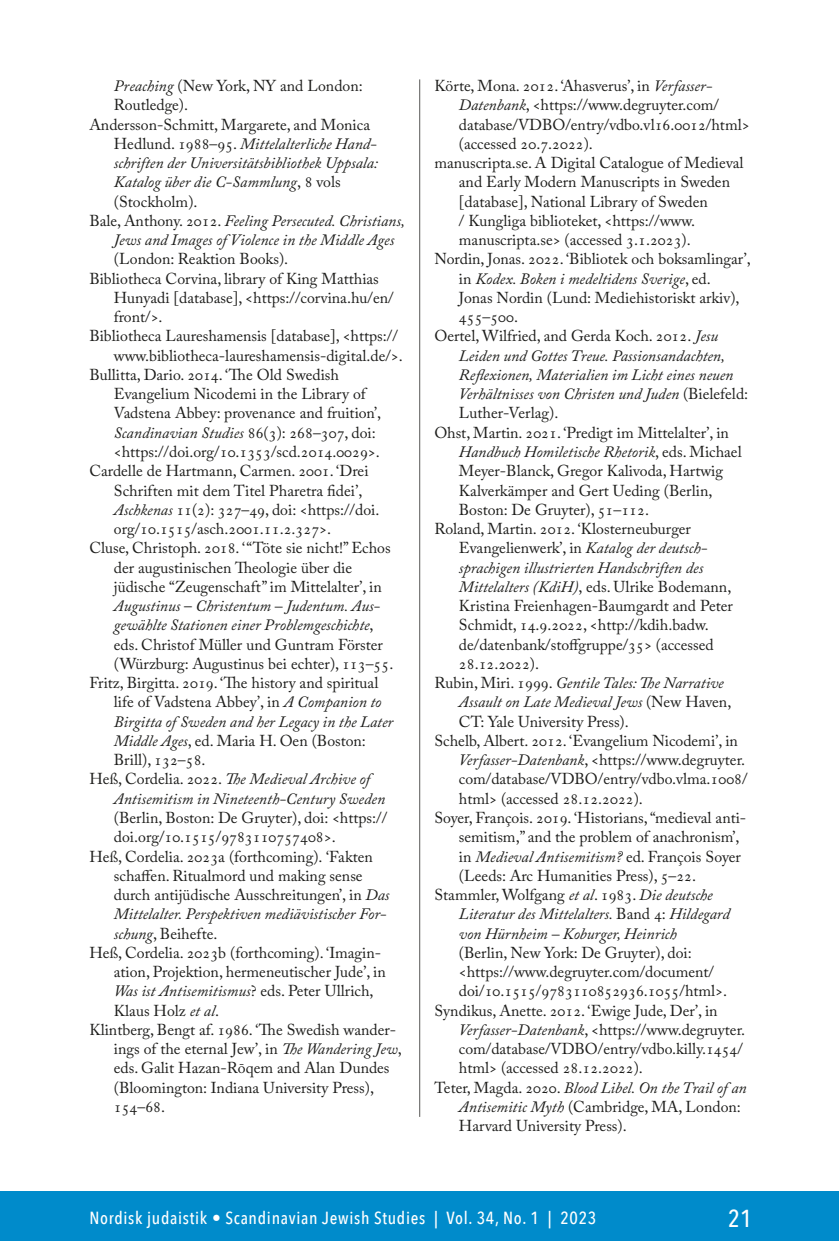
<style>
.page{position:relative;width:839px;height:1241px;background:#fff}
.page>*{position:absolute;margin:0;border:0;box-sizing:border-box;transform-origin:0 0}
.t1{font:500 24.5px "Avenir Next Condensed";color:#fff}
.t2{font:500 17.5px "Avenir Next Condensed";letter-spacing:.04em;color:#fff}
.Kirjallisuus{font:15.75px/19.2px "Adobe Caslon Pro";color:#1d1d1b}
.Kirjallisuus-2{font:italic 15.75px/19.2px "Adobe Caslon Pro";color:#1d1d1b}
.s1{font-style:italic}
.s2{font-style:normal}
</style>
<div class="page">
<div style="left:0;top:1191px;width:838px;height:49px;background:#008bcb"></div>
<hr style="left:419px;top:79px;width:1px;height:1037px;background:#575756">
<p class="Kirjallisuus" style="left:114px;top:76px;width:250px"><span class="s1">Preaching</span> (New York, NY and London:<br>Routledge).</p>
<p class="Kirjallisuus-2" style="left:114px;top:114px;width:265px;text-indent:-24px"><span class="s2">Andersson-Schmitt, Margarete, and Monica Hedlund. 1988–95.</span> Mittelalterliche Hand&shy;schriften der Universitätsbibliothek Uppsala:<br>Katalog über die C-Sammlung<span class="s2">, 8 vols (Stockholm).</span></p>
<p class="Kirjallisuus-2" style="left:114px;top:211px;width:292px;text-indent:-24px"><span class="s2">Bale, Anthony. 2012.</span> Feeling Persecuted. Christians,<br>Jews and Images of Violence in the Middle Ages <span class="s2">(London: Reaktion Books).</span></p>
<p class="Kirjallisuus" style="left:114px;top:268px;width:281px;text-indent:-24px">Bibliotheca Corvina, library of King Matthias<br>Hunyadi [database], &lt;https://corvina.hu/en/ front/&gt;.</p>
<p class="Kirjallisuus" style="left:114px;top:326px;width:290px;text-indent:-24px">Bibliotheca Laureshamensis [database], &lt;https:// www.bibliotheca-laureshamensis-digital.de/&gt;.</p>
<p class="Kirjallisuus" style="left:114px;top:365px;width:269px;text-indent:-24px">Bullitta, Dario. 2014. ‘The Old Swedish Evangelium Nicodemi in the Library of Vadstena Abbey: provenance and fruition’, <span class="s1">Scandinavian Studies</span> 86(3): 268–307, doi: &lt;https://doi.org/10.1353/scd.2014.0029&gt;.</p>
<p class="Kirjallisuus" style="left:114px;top:461px;width:267px;text-indent:-24px">Cardelle de Hartmann, Carmen. 2001. ‘Drei Schriften mit dem Titel Pharetra fidei’, <span class="s1">Aschkenas</span> 11(2): 327–49, doi: &lt;https://doi. org/10.1515/asch.2001.11.2.327&gt;.</p>
<p class="Kirjallisuus" style="left:114px;top:538px;width:281px;text-indent:-24px">Cluse, Christoph. 2018. ‘“Töte sie nicht!” Echos der augustinischen Theologie über die jüdische “Zeugenschaft” im Mittelalter’, in <span class="s1">Augustinus</span> – <span class="s1">Christentum – Judentum. Aus&shy;gewählte Stationen einer Problemgeschichte</span>, eds. Christof Müller und Guntram Förster (Würzburg: Augustinus bei echter), 113–55.</p>
<p class="Kirjallisuus" style="left:114px;top:673px;width:281px;text-indent:-24px">Fritz, Birgitta. 2019. ‘The history and spiritual life of Vadstena Abbey’, in <span class="s1">A Companion to Birgitta of Sweden and her Legacy in the Later Middle Ages</span>, ed. Maria H. Oen (Boston:<br>Brill), 132–58.</p>
<p class="Kirjallisuus" style="left:114px;top:769px;width:275px;text-indent:-24px">Heß, Cordelia. 2022. <span class="s1">The Medieval Archive of Antisemitism in Nineteenth-Century Sweden </span>(Berlin, Boston: De Gruyter), doi: &lt;https:// doi.org/10.1515/9783110757408&gt;.</p>
<p class="Kirjallisuus" style="left:114px;top:846px;width:277px;text-indent:-24px">Heß, Cordelia. 2023a (forthcoming). ‘Fakten schaffen. Ritualmord und making sense durch antijüdische Ausschreitungen’, in <span class="s1">Das Mittelalter. Perspektiven mediävistischer For&shy;schung</span>, Beihefte.</p>
<p class="Kirjallisuus" style="left:114px;top:942px;width:273px;text-indent:-24px">Heß, Cordelia. 2023b (forthcoming). ‘Imagin&shy;ation, Projektion, hermeneutischer Jude’, in <span class="s1">Was ist Antisemitismus</span>? eds. Peter Ullrich, Klaus Holz <span class="s1">et al</span>.</p>
<p class="Kirjallisuus" style="left:114px;top:1019px;width:289px;text-indent:-24px">Klintberg, Bengt af. 1986. ‘The Swedish wander&shy;ings of the eternal Jew’, in <span class="s1">The Wandering Jew</span>, eds. Galit Hazan-Rōqem and Alan Dundes (Bloomington: Indiana University Press), 154–68.</p>
<p class="Kirjallisuus" style="left:459px;top:76px;width:292px;text-indent:-24px">Körte, Mona. 2012. ‘Ahasverus’, in <span class="s1">Verfasser-Datenbank</span>, &lt;https://www.degruyter.com/ database/VDBO/entry/vdbo.vl16.0012/html&gt; (accessed 20.7.2022).</p>
<p class="Kirjallisuus" style="left:459px;top:153px;width:286px;text-indent:-24px">manuscripta.se. A Digital Catalogue of Medieval and Early Modern Manuscripts in Sweden [database], National Library of Sweden<br>/ Kungliga biblioteket, &lt;https://www. manuscripta.se&gt; (accessed 3.1.2023).</p>
<p class="Kirjallisuus" style="left:459px;top:249px;width:293px;text-indent:-24px">Nordin, Jonas. 2022. ‘Bibliotek och boksamlingar’, in <span class="s1">Kodex. Boken i medeltidens Sverige</span>, ed.<br>Jonas Nordin (Lund: Mediehistoriskt arkiv), 455–500.</p>
<p class="Kirjallisuus-2" style="left:459px;top:326px;width:291px;text-indent:-24px"><span class="s2">Oertel, Wilfried, and Gerda Koch. 2012.</span> Jesu Leiden und Gottes Treue. Passionsandachten, Reflexionen, Materialien im Licht eines neuen Verhältnisses von Christen und Juden <span class="s2">(Bielefeld:<br>Luther-Verlag).</span></p>
<p class="Kirjallisuus" style="left:459px;top:422px;width:284px;text-indent:-24px">Ohst, Martin. 2021. ‘Predigt im Mittelalter’, in <span class="s1">Handbuch Homiletische Rhetorik</span>, eds. Michael Meyer-Blanck, Gregor Kalivoda, Hartwig Kalverkämper and Gert Ueding (Berlin, Boston: De Gruyter), 51–112.</p>
<p class="Kirjallisuus" style="left:459px;top:519px;width:275px;text-indent:-24px">Roland, Martin. 2012. ‘Klosterneuburger Evangelienwerk’, in <span class="s1">Katalog der deutsch&shy;sprachigen illustrierten Handschriften des Mittelalters (KdiH)</span>, eds. Ulrike Bodemann, Kristina Freienhagen-Baumgardt and Peter Schmidt, 14.9.2022, &lt;http://kdih.badw. de/datenbank/stoffgruppe/35&gt; (accessed 28.12.2022).</p>
<p class="Kirjallisuus" style="left:459px;top:673px;width:274px;text-indent:-24px">Rubin, Miri. 1999. <span class="s1">Gentile Tales: The Narrative<br>Assault on Late Medieval Jews</span> (New Haven,<br>CT: Yale University Press).</p>
<p class="Kirjallisuus" style="left:459px;top:730px;width:290px;text-indent:-24px">Schelb, Albert. 2012. ‘Evangelium Nicodemi’, in <span class="s1">Verfasser-Datenbank</span>, &lt;https://www.degruyter. com/database/VDBO/entry/vdbo.vlma.1008/ html&gt; (accessed 28.12.2022).</p>
<p class="Kirjallisuus" style="left:459px;top:807px;width:287px;text-indent:-24px">Soyer, François. 2019. ‘Historians, “medieval anti&shy;semitism,” and the problem of anachronism’, in <span class="s1">Medieval Antisemitism?</span> ed. François Soyer (Leeds: Arc Humanities Press), 5–22.</p>
<p class="Kirjallisuus" style="left:459px;top:884px;width:272px;text-indent:-24px">Stammler, Wolfgang <span class="s1">et al</span>. 1983. <span class="s1">Die deutsche Literatur des Mittelalters.</span> Band 4: <span class="s1">Hildegard von Hürnheim – Koburger, Heinrich<br></span>(Berlin, New York: De Gruyter), doi: &lt;https://www.degruyter.com/document/ doi/10.1515/9783110852936.1055/html&gt;.</p>
<p class="Kirjallisuus" style="left:459px;top:1000px;width:287px;text-indent:-24px">Syndikus, Anette. 2012. ‘Ewige Jude, Der’, in <span class="s1">Verfasser-Datenbank</span>, &lt;https://www.degruyter. com/database/VDBO/entry/vdbo.killy.1454/ html&gt; (accessed 28.12.2022).</p>
<p class="Kirjallisuus" style="left:459px;top:1077px;width:289px;text-indent:-24px">Teter, Magda. 2020. <span class="s1">Blood Libel. On the Trail of an<br>Antisemitic Myth</span> (Cambridge, MA, London:<br>Harvard University Press).</p>
<p class="t2" style="left:89px;top:1207px;width:508px">Nordisk judaistik • Scandinavian Jewish Studies | Vol. 34, No. 1 | 2023</p>
<h1 class="t1" style="left:728px;top:1203px;width:25px">21</h1>
</div>
